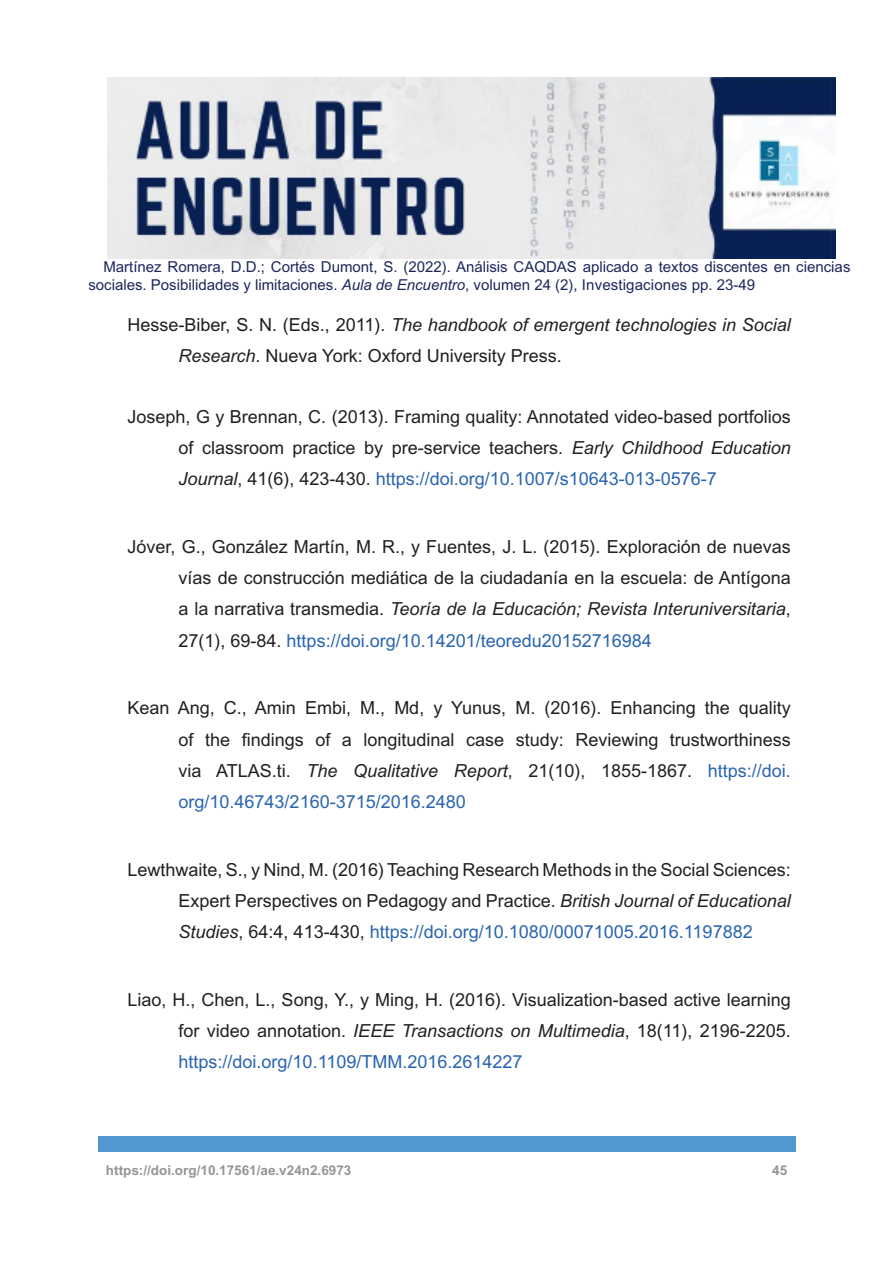
<style>
.page{position:relative;width:893px;height:1263px;background:#fff}
.page>*{position:absolute;margin:0;border:0;box-sizing:border-box;transform-origin:0 0}
.Ref{font:18px/31.2px "Arial MT Std";color:#231f20;text-align:justify}
.t1{font:15px/18px "Arial MT Std";color:#1c275a}
.t2{font:700 13.5px "Arial MT Std";color:#939598}
.s1{font-style:italic}
.s2{color:#2864b0}
</style>
<div class="page">
<img style="left:108px;top:77px;width:727px;height:182px">
<div style="left:98px;top:1136px;width:697px;height:16px;background:#5198d2"></div>
<p class="t1" style="left:88px;top:258px;width:764px;text-indent:15px">Martínez Romera, D.D.; Cortés Dumont, S. (2022). Análisis CAQDAS aplicado a textos discentes en ciencias sociales. Posibilidades y limitaciones. <span class="s1">Aula de Encuentro</span>, volumen 24 (2), Investigaciones pp. 23-49</p>
<p class="Ref" style="left:179px;top:309px;width:614px;text-indent:-51px">Hesse-Biber, S. N. (Eds., 2011). <span class="s1">The handbook of emergent technologies in Social<br>Research</span>. Nueva York: Oxford University Press.</p>
<p class="Ref" style="left:179px;top:401px;width:614px;text-indent:-51px">Joseph, G y Brennan, C. (2013). Framing quality: Annotated video-based portfolios of classroom practice by pre-service teachers. <span class="s1">Early Childhood Education Journal</span>, 41(6), 423-430. <span class="s2">https://doi.org/10.1007/s10643-013-0576-7</span></p>
<p class="Ref" style="left:179px;top:531px;width:614px;text-indent:-51px">Jóver, G., González Martín, M. R., y Fuentes, J. L. (2015). Exploración de nuevas vías de construcción mediática de la ciudadanía en la escuela: de Antígona a la narrativa transmedia. <span class="s1">Teoría de la Educación; Revista Interuniversitaria</span>, 27(1), 69-84. <span class="s2">https://doi.org/10.14201/teoredu20152716984</span></p>
<p class="Ref" style="left:179px;top:692px;width:614px;text-indent:-51px">Kean Ang, C., Amin Embi, M., Md, y Yunus, M. (2016). Enhancing the quality of the findings of a longitudinal case study: Reviewing trustworthiness via ATLAS.ti. <span class="s1">The Qualitative Report</span>, 21(10), 1855-1867. <span class="s2">https://doi. org/10.46743/2160-3715/2016.2480</span></p>
<p class="Ref" style="left:179px;top:854px;width:614px;text-indent:-51px">Lewthwaite, S., y Nind, M. (2016) Teaching Research Methods in the Social Sciences:<br>Expert Perspectives on Pedagogy and Practice. <span class="s1">British Journal of Educational Studies</span>, 64:4, 413-430, <span class="s2">https://doi.org/10.1080/00071005.2016.1197882</span></p>
<p class="Ref" style="left:179px;top:984px;width:614px;text-indent:-51px">Liao, H., Chen, L., Song, Y., y Ming, H. (2016). Visualization-based active learning for video annotation. <span class="s1">IEEE Transactions on Multimedia</span>, 18(11), 2196-2205. <span class="s2">https://doi.org/10.1109/TMM.2016.2614227</span></p>
<p class="t2" style="left:106px;top:1162px;width:247px">https://doi.org/10.17561/ae.v24n2.6973</p>
<p class="t2" style="left:772px;top:1162px;width:17px">45</p>
</div>
